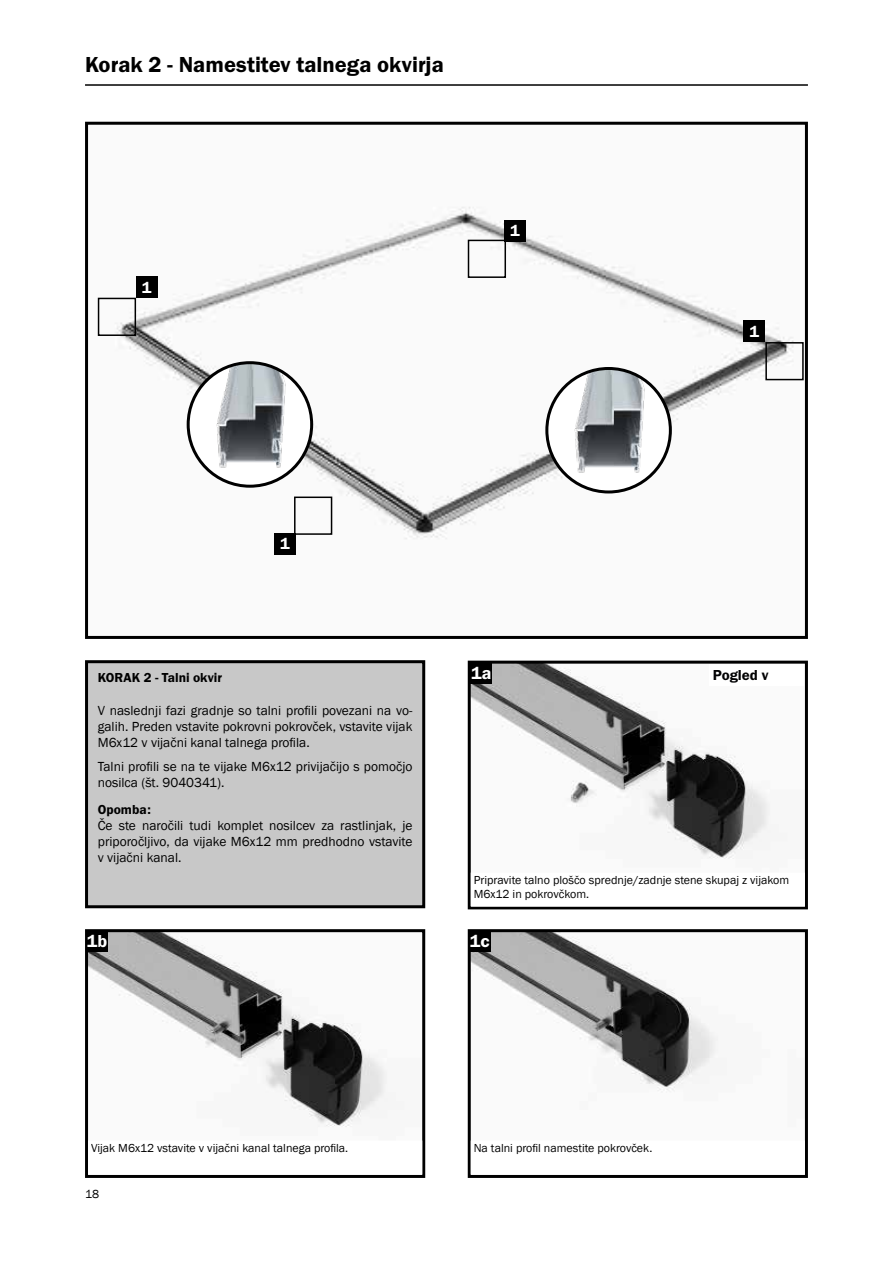
<style>
.page{position:relative;width:893px;height:1263px;background:#fff}
.page>*{position:absolute;margin:0;border:0;box-sizing:border-box;transform-origin:0 0}
.t1{font:22.5px "Franklin Gothic URW Dem";color:#000}
.t2{font:18px "Franklin Gothic URW Dem";color:#fff}
.t3{font:16.5px "Franklin Gothic URW Dem";color:#fff}
.t4{font:15px "Franklin Gothic URW Dem";color:#020203}
.t5{font:13.5px/16.2px "Franklin Gothic";color:#000;text-align:justify}
.t6{font:13.5px "Franklin Gothic URW Dem";color:#000}
.t7{font:12px/14.4px "Franklin Gothic";color:#000}
</style>
<div class="page">
<hr style="left:85px;top:84px;width:723px;height:2px;background:#000">
<img style="left:89px;top:933px;width:299px;height:194px">
<div style="left:85px;top:929px;width:340px;height:249px;border:3px solid #000"></div>
<img style="left:472px;top:933px;width:246px;height:160px">
<div style="left:468px;top:929px;width:340px;height:249px;border:3px solid #000"></div>
<img style="left:472px;top:665px;width:299px;height:194px">
<div style="left:468px;top:661px;width:340px;height:248px;border:3px solid #000"></div>
<img style="left:97px;top:206px;width:707px;height:333px">
<div style="left:85px;top:122px;width:723px;height:517px;border:3px solid #000"></div>
<div style="left:87px;top:662px;width:337px;height:245px;background:#c8c8c8"></div>
<div style="left:85px;top:660px;width:340px;height:248px;border:3px solid #000"></div>
<div style="left:98px;top:298px;width:38px;height:38px;border:2px solid #000"></div>
<div style="left:136px;top:276px;width:21px;height:22px;background:#000"></div>
<div style="left:87px;top:930px;width:21px;height:22px;background:#000"></div>
<div style="left:469px;top:931px;width:21px;height:21px;background:#000"></div>
<div style="left:294px;top:496px;width:38px;height:39px;border:2px solid #000"></div>
<div style="left:274px;top:533px;width:22px;height:22px;background:#000"></div>
<div style="left:765px;top:342px;width:39px;height:38px;border:2px solid #000"></div>
<div style="left:744px;top:321px;width:21px;height:21px;background:#000"></div>
<div style="left:468px;top:240px;width:38px;height:38px;border:2px solid #000"></div>
<div style="left:504px;top:220px;width:22px;height:21px;background:#000"></div>
<div style="left:471px;top:663px;width:21px;height:21px;background:#000"></div>
<img style="left:547px;top:368px;width:123px;height:124px;border-radius:62px">
<div style="left:545px;top:367px;width:127px;height:126px;border:3px solid #000;border-radius:50%"></div>
<img style="left:188px;top:363px;width:124px;height:123px;border-radius:62px">
<div style="left:187px;top:361px;width:126px;height:127px;border:3px solid #000;border-radius:50%"></div>
<div style="left:471px;top:873px;width:334px;height:34px;border:3px solid #fff"></div>
<div style="left:709px;top:664px;width:95px;height:21px;background:#fff"></div>
<h1 class="t1" style="left:85px;top:50px;width:360px">Korak 2 - Namestitev talnega okvirja</h1>
<p class="t3" style="left:142px;top:277px;width:11px">1</p>
<p class="t3" style="left:510px;top:220px;width:11px">1</p>
<p class="t3" style="left:750px;top:321px;width:11px">1</p>
<p class="t3" style="left:280px;top:534px;width:11px">1</p>
<p class="t6" style="left:98px;top:670px;width:126px">KORAK 2 - Talni okvir</p>
<p class="t5" style="left:98px;top:702px;width:316px">V naslednji fazi gradnje so talni profili povezani na vo&shy;galih. Preden vstavite pokrovni pokrovček, vstavite vijak M6x12 v vijačni kanal talnega profila.</p>
<p class="t5" style="left:98px;top:758px;width:316px">Talni profili se na te vijake M6x12 privijačijo s pomočjo nosilca (št. 9040341).</p>
<p class="t6" style="left:98px;top:801px;width:54px">Opomba:</p>
<p class="t5" style="left:98px;top:818px;width:316px">Če ste naročili tudi komplet nosilcev za rastlinjak, je priporočljivo, da vijake M6x12 mm predhodno vstavite v vijačni kanal.</p>
<h2 class="t2" style="left:471px;top:662px;width:22px">1a</h2>
<p class="t4" style="left:713px;top:665px;width:57px">Pogled v</p>
<p class="t7" style="left:474px;top:873px;width:317px">Pripravite talno ploščo sprednje/zadnje stene skupaj z vijakom<br>M6x12 in pokrovčkom.</p>
<h2 class="t2" style="left:87px;top:930px;width:22px">1b</h2>
<h2 class="t2" style="left:470px;top:930px;width:21px">1c</h2>
<p class="t7" style="left:91px;top:1141px;width:259px">Vijak M6x12 vstavite v vijačni kanal talnega profila.</p>
<p class="t7" style="left:474px;top:1141px;width:180px">Na talni profil namestite pokrovček.</p>
<p class="t7" style="left:85px;top:1187px;width:15px">18</p>
</div>
